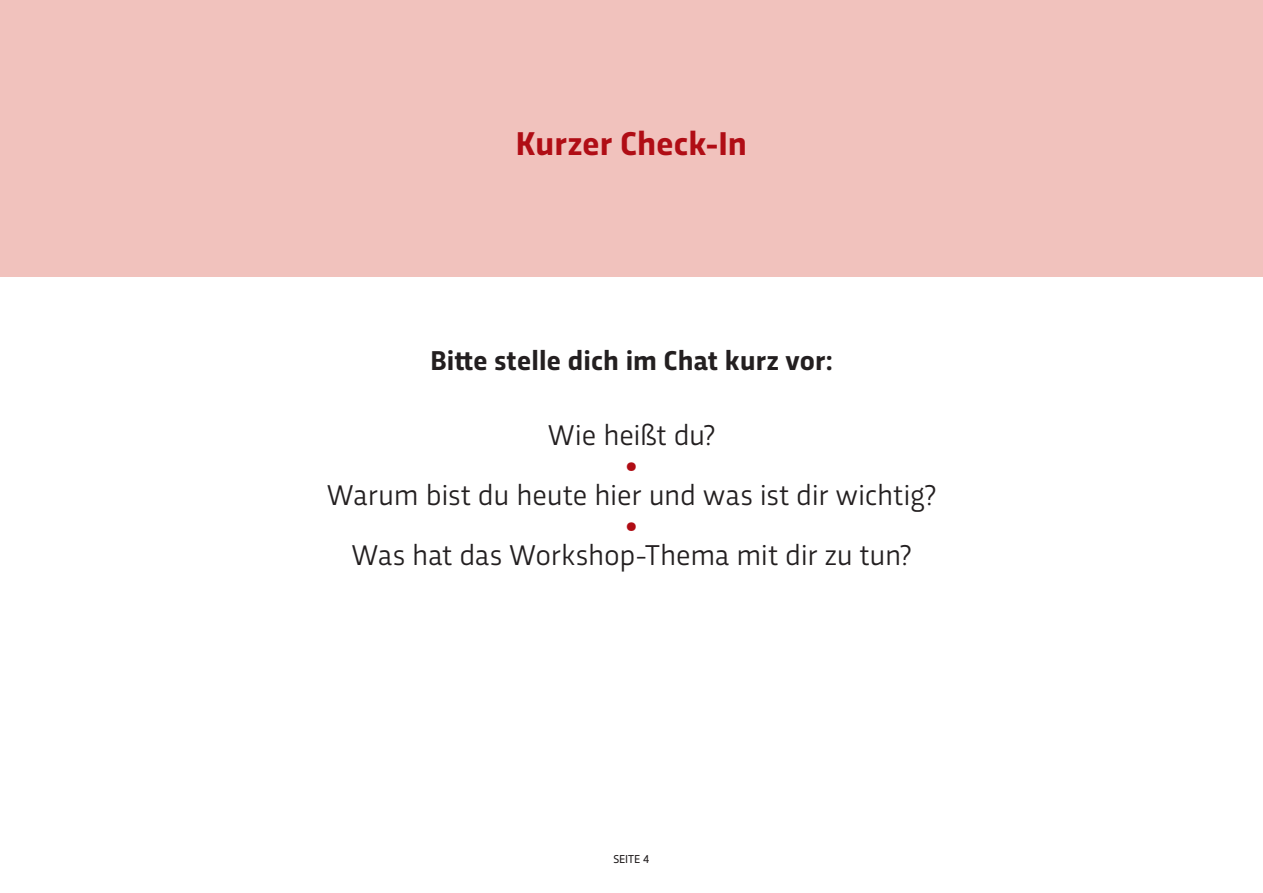
<style>
.page{position:relative;width:1263px;height:893px;background:#fff}
.page>*{position:absolute;margin:0;border:0;box-sizing:border-box;transform-origin:0 0}
.t1{font:700 34.5px "Trasandina";letter-spacing:.005em;color:#b00d15}
.t2{font:30px "Trasandina";letter-spacing:-.005em;color:#231f20}
.bold{font:500 30px "Agenda";color:#b00d15}
.t3{font:700 28.5px "Trasandina";letter-spacing:.005em;color:#231f20}
.t4{font:12px "Trasandina";color:#231f20}
</style>
<div class="page">
<div style="left:0;top:0;width:1263px;height:276px;background:#f1c2bd"></div>
<p class="t1" style="left:516px;top:118px;width:233px">Kurzer Check-In</p>
<p class="t3" style="left:430px;top:340px;width:404px">Bitte stelle dich im Chat kurz vor:</p>
<p class="t2" style="left:548px;top:413px;width:169px">Wie heißt du?</p>
<p class="bold" style="left:626px;top:449px;width:13px">•</p>
<p class="t2" style="left:327px;top:473px;width:611px">Warum bist du heute hier und was ist dir wichtig?</p>
<p class="bold" style="left:626px;top:509px;width:13px">•</p>
<p class="t2" style="left:352px;top:533px;width:561px">Was hat das Workshop-Thema mit dir zu tun?</p>
<p class="t4" style="left:613px;top:850px;width:38px">SEITE 4</p>
</div>
